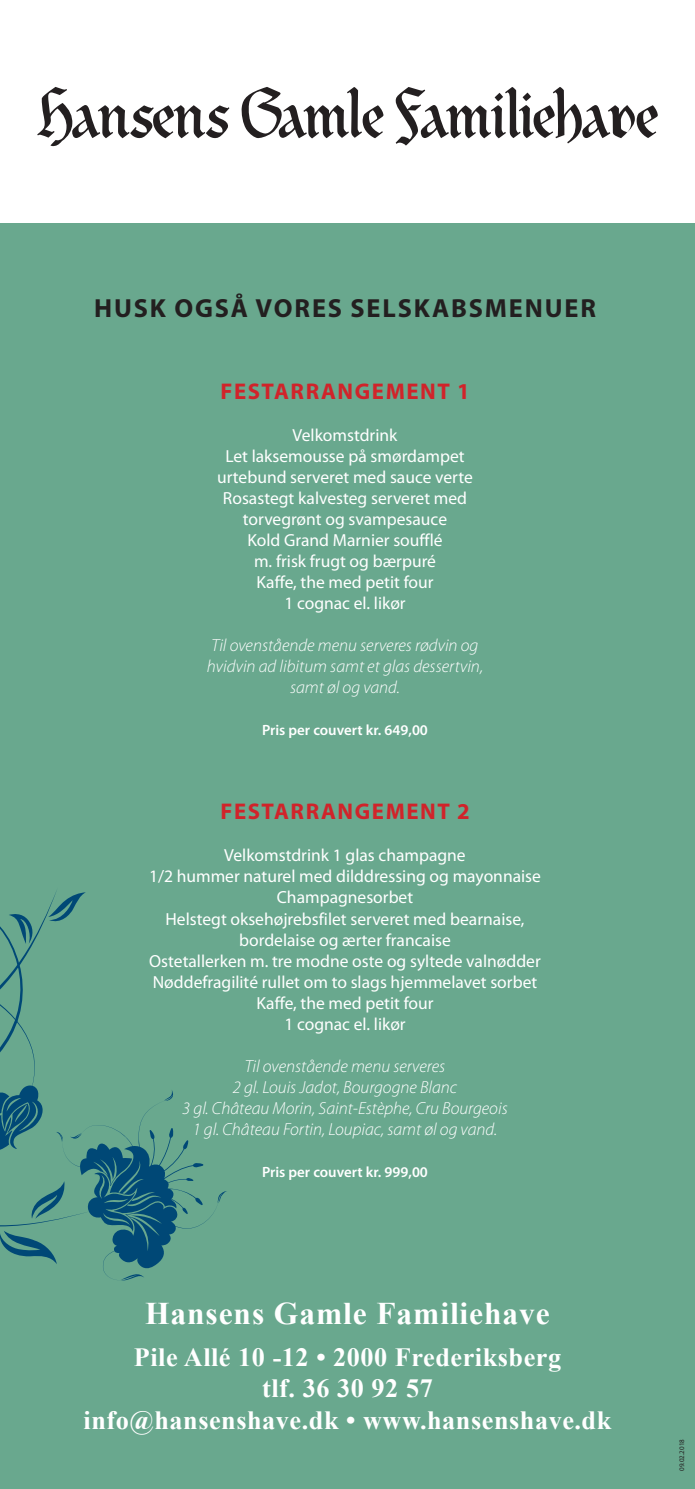
<style>
.page{position:relative;width:695px;height:1489px;background:#fff}
.page>*{position:absolute;margin:0;border:0;box-sizing:border-box;transform-origin:0 0}
.t1{font:700 31.5px "Times New Roman";letter-spacing:.03em;color:#fff}
.t2{font:700 26.25px/31.5px "Times New Roman";letter-spacing:.02em;color:#fff;text-align:center}
.t3{font:700 26.25px "Myriad Pro";letter-spacing:.07em;color:#231f20}
.t4{font:700 22.75px "Myriad Pro";letter-spacing:.07em;color:#d1232a}
.t5{font:17.5px/21px "Myriad Pro";color:#fff;text-align:center}
.t6{font:italic 300 17.5px/21px "Myriad Pro";color:#fff;text-align:center}
.t7{font:600 14.88px "Myriad Pro";color:#fff}
.t8{font:7px "Myriad Pro";color:#231f20}
</style>
<div class="page">
<div style="left:0;top:223px;width:694px;height:1265px;background:#69a88e"></div>
<svg style="left:241px;top:87px;width:142px;height:51px"></svg>
<svg style="left:37px;top:87px;width:192px;height:59px"></svg>
<svg style="left:395px;top:87px;width:262px;height:59px"></svg>
<svg style="left:0;top:891px;width:227px;height:390px"></svg>
<h2 class="t3" style="left:94px;top:291px;width:503px">HUSK OGSÅ VORES SELSKABSMENUER</h2>
<h3 class="t4" style="left:220px;top:377px;width:251px">FESTARRANGEMENT 1</h3>
<p class="t5" style="left:217px;top:424px;width:257px">Velkomstdrink<br>Let laksemousse på smørdampet urtebund serveret med sauce verte<br>Rosastegt kalvesteg serveret med torvegrønt og svampesauce<br>Kold Grand Marnier soufflé<br>m. frisk frugt og bærpuré<br>Kaffe, the med petit four<br>1 cognac el. likør</p>
<p class="t6" style="left:207px;top:635px;width:278px">Til ovenstående menu serveres rødvin og hvidvin ad libitum samt et glas dessertvin, samt øl og vand.</p>
<p class="t7" style="left:262px;top:721px;width:167px">Pris per couvert kr. 649,00</p>
<h3 class="t4" style="left:220px;top:797px;width:251px">FESTARRANGEMENT 2</h3>
<p class="t5" style="left:149px;top:844px;width:393px">Velkomstdrink 1 glas champagne<br>1/2 hummer naturel med dilddressing og mayonnaise Champagnesorbet<br>Helstegt oksehøjrebsfilet serveret med bearnaise, bordelaise og ærter francaise<br>Ostetallerken m. tre modne oste og syltede valnødder Nøddefragilité rullet om to slags hjemmelavet sorbet Kaffe, the med petit four<br>1 cognac el. likør</p>
<p class="t6" style="left:182px;top:1055px;width:327px">Til ovenstående menu serveres<br>2 gl. Louis Jadot, Bourgogne Blanc<br>3 gl. Château Morin, Saint-Estèphe, Cru Bourgeois 1 gl. Château Fortin, Loupiac, samt øl og vand.</p>
<p class="t7" style="left:262px;top:1162px;width:167px">Pris per couvert kr. 999,00</p>
<h1 class="t1" style="left:145px;top:1291px;width:406px">Hansens Gamle Familiehave</h1>
<h2 class="t2" style="left:84px;top:1340px;width:529px">Pile Allé 10 -12 • 2000 Frederiksberg<br>tlf. 36 30 92 57<br>info@hansenshave.dk • www.hansenshave.dk</h2>
<p class="t8" style="left:677px;top:1470px;width:33px;rotate:-90deg">09.02.2018</p>
</div>
